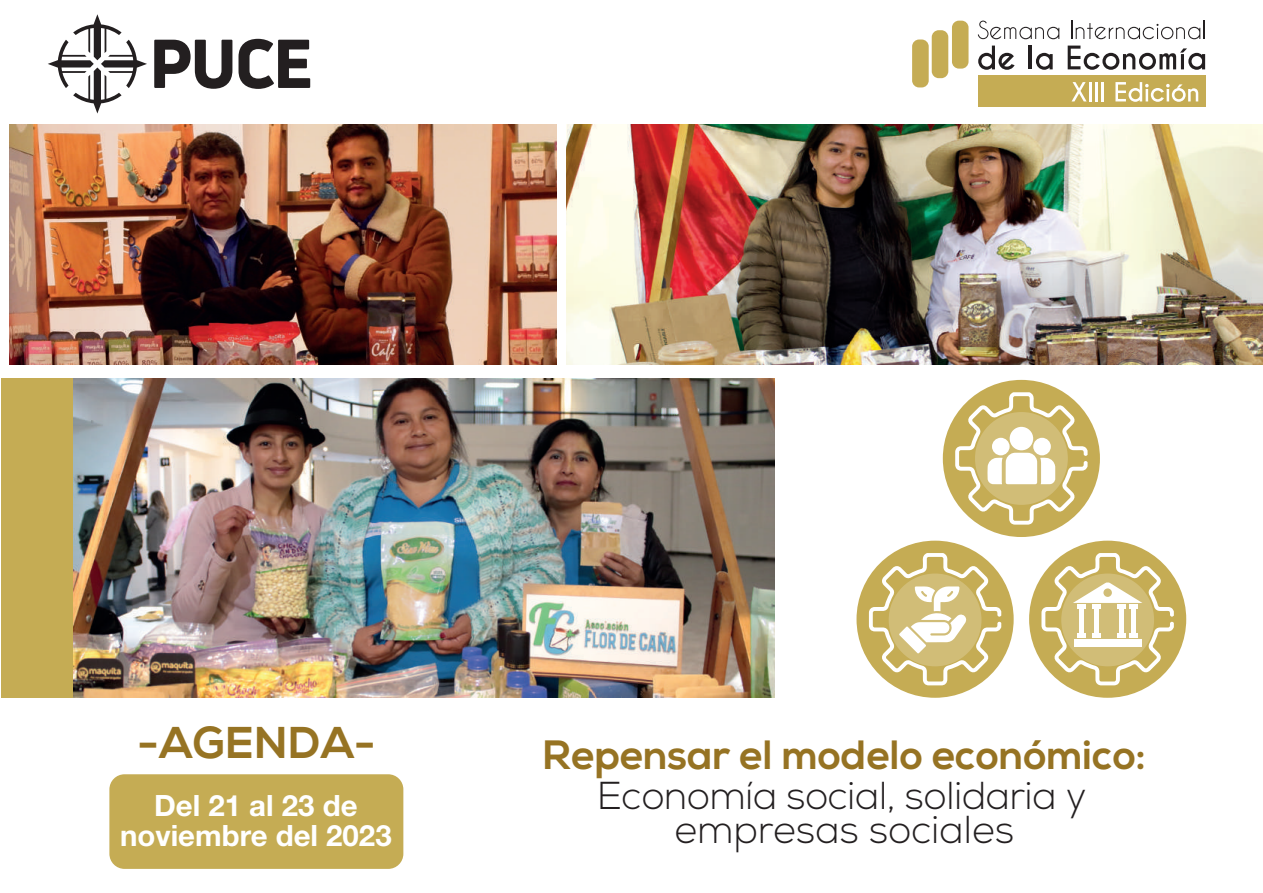
<style>
.page{position:relative;width:1263px;height:893px;background:#fff}
.page>*{position:absolute;margin:0;border:0;box-sizing:border-box;transform-origin:0 0}
.t1{font:800 44.4px "Nexa";letter-spacing:-.015em;color:#967323}
.t2{font:800 40.8px "Nexa";letter-spacing:-.015em;color:#967323}
.t3{font:300 38.85px/34.3px "Nexa";letter-spacing:-.015em;color:#231f20;text-align:center}
.t4{font:700 29.4px/30.3px "Helvetica Neue LT Std";color:#fff;text-align:center}
</style>
<div class="page">
<svg style="left:978px;top:21px;width:81px;height:18px"></svg>
<svg style="left:1071px;top:21px;width:134px;height:18px"></svg>
<svg style="left:978px;top:46px;width:37px;height:24px"></svg>
<hr style="left:1029px;top:46px;width:3px;height:23px;background:#231f20">
<svg style="left:1036px;top:53px;width:17px;height:17px"></svg>
<svg style="left:1068px;top:46px;width:137px;height:24px"></svg>
<div style="left:978px;top:75px;width:227px;height:32px;background:#c5ac54"></div>
<svg style="left:1072px;top:82px;width:19px;height:19px"></svg>
<hr style="left:1095px;top:82px;width:3px;height:19px;background:#fff">
<hr style="left:1101px;top:82px;width:3px;height:19px;background:#fff">
<svg style="left:1115px;top:82px;width:83px;height:20px"></svg>
<div style="left:912px;top:40px;width:17px;height:47px;background:#c5ac54;border-radius:7px"></div>
<div style="left:932px;top:30px;width:16px;height:48px;background:#c5ac54;border-radius:7px"></div>
<div style="left:952px;top:21px;width:16px;height:48px;background:#c5ac54;border-radius:7px"></div>
<svg style="left:154px;top:40px;width:78px;height:49px"></svg>
<svg style="left:238px;top:39px;width:72px;height:50px"></svg>
<svg style="left:48px;top:14px;width:99px;height:100px"></svg>
<img style="left:73px;top:378px;width:702px;height:320px">
<img style="left:9px;top:125px;width:1253px;height:240px">
<div style="left:2px;top:378px;width:71px;height:320px;background:#c5ac54"></div>
<div style="left:557px;top:125px;width:8px;height:240px;background:#fff"></div>
<div style="left:943px;top:380px;width:157px;height:157px;background:#c5ac54;border-radius:50%"></div>
<svg style="left:955px;top:392px;width:132px;height:133px"></svg>
<div style="left:1029px;top:541px;width:157px;height:157px;background:#c5ac54;border-radius:50%"></div>
<svg style="left:1041px;top:553px;width:133px;height:132px"></svg>
<div style="left:1078px;top:604px;width:8px;height:5px;background:#fff"></div>
<div style="left:1078px;top:633px;width:8px;height:5px;background:#fff"></div>
<hr style="left:1080px;top:606px;width:4px;height:27px;background:#fff">
<div style="left:1092px;top:604px;width:8px;height:5px;background:#fff"></div>
<div style="left:1092px;top:633px;width:8px;height:5px;background:#fff"></div>
<hr style="left:1094px;top:606px;width:4px;height:27px;background:#fff">
<div style="left:1117px;top:604px;width:8px;height:5px;background:#fff"></div>
<div style="left:1117px;top:633px;width:8px;height:5px;background:#fff"></div>
<div style="left:1119px;top:606px;width:5px;height:27px;background:#fff"></div>
<div style="left:1129px;top:604px;width:8px;height:5px;background:#fff"></div>
<div style="left:1129px;top:633px;width:8px;height:5px;background:#fff"></div>
<hr style="left:1131px;top:606px;width:4px;height:27px;background:#fff">
<div style="left:1074px;top:639px;width:67px;height:8px;background:#fff"></div>
<div style="left:856px;top:541px;width:158px;height:157px;background:#c5ac54;border-radius:50%"></div>
<svg style="left:869px;top:553px;width:132px;height:132px"></svg>
<div style="left:109px;top:774px;width:294px;height:95px;background:#c5ac54;border-radius:15px"></div>
<p class="t1" style="left:137px;top:715px;width:240px">-AGENDA-</p>
<p class="t4" style="left:120px;top:790px;width:273px">Del 21 al 23 de noviembre del 2023</p>
<p class="t2" style="left:542px;top:730px;width:606px">Repensar el modelo económico:</p>
<p class="t3" style="left:597px;top:779px;width:491px">Economía social, solidaria y empresas sociales</p>
</div>
